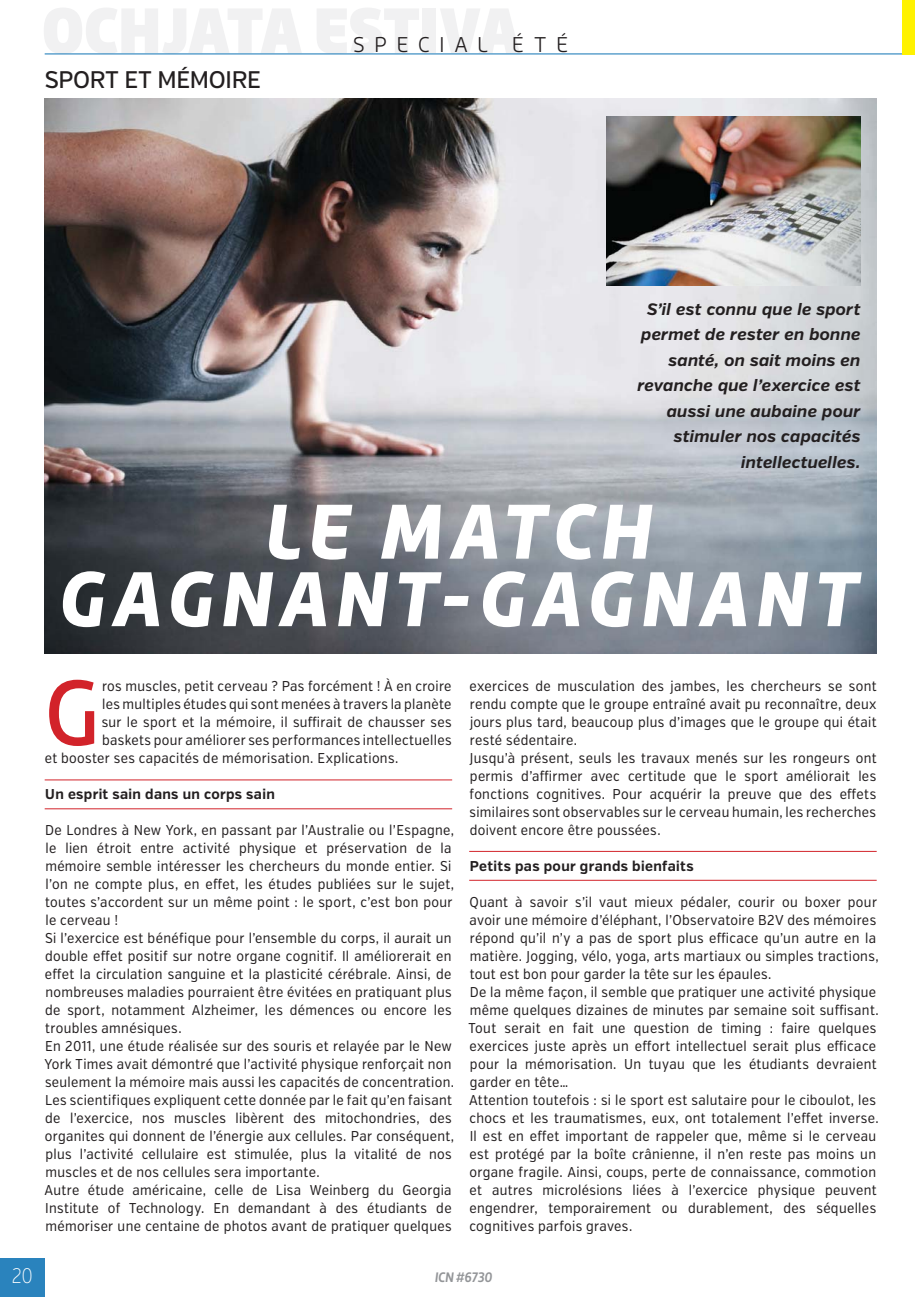
<style>
.page{position:relative;width:915px;height:1297px;background:#fff}
.page>*{position:absolute;margin:0;border:0;box-sizing:border-box;transform-origin:0 0}
.t1{font:500 90.3px "Roihu";color:#d2232a;scale:.95 1}
.t2{font:italic 900 75.9px/67.5px "Roihu";letter-spacing:.075em;color:#fff;text-align:center;scale:.95 1}
.t3{font:500 24px "Verb";letter-spacing:-.01em;color:#231f20;scale:.95 1}
.t4{font:300 21px "Roihu";letter-spacing:.49em;color:#231f20;scale:.95 1}
.t5{font:200 21px "Verb Cond";color:#fff;scale:.9 1}
.t6{font:italic 700 16.5px/25.5px "Verb";letter-spacing:.01em;color:#231f20;text-align:right}
.t7{font:14.25px/18px "Verb Cond";letter-spacing:.025em;color:#231f20;scale:.95 1}
.t8{font:700 14.25px "Verb";letter-spacing:.025em;color:#231f20;scale:.95 1}
.t9{font:italic 700 13.5px "Roihu";letter-spacing:-.01em;color:#939598;scale:.9 1}
</style>
<div class="page">
<hr style="left:45px;top:53px;width:869px;height:1px;background:#2a83bd">
<div style="left:0;top:1258px;width:45px;height:39px;background:#2a83bd"></div>
<div style="left:901px;top:0;width:13px;height:54px;background:#fff200"></div>
<img style="left:45px;top:99px;width:831px;height:555px">
<hr style="left:45px;top:779px;width:407px;height:1px;background:#d2232a">
<hr style="left:45px;top:808px;width:407px;height:1px;background:#d2232a">
<hr style="left:469px;top:851px;width:407px;height:1px;background:#d2232a">
<hr style="left:469px;top:880px;width:407px;height:1px;background:#d2232a">
<img style="left:606px;top:116px;width:254px;height:170px">
<h3 class="t3" style="left:45px;top:66px;width:229px">SPORT ET MÉMOIRE</h3>
<h3 class="t4" style="left:353px;top:33px;width:228px">SPECIAL ÉTÉ</h3>
<p class="t6" style="left:637px;top:298px;width:225px">S’il est connu que le sport permet de rester en bonne santé, on sait moins en revanche que l’exercice est aussi une aubaine pour stimuler nos capacités intellectuelles.</p>
<h2 class="t2" style="left:56px;top:499px;width:843px">LE MATCH<br>GAGNANT-GAGNANT</h2>
<h1 class="t1" style="left:45px;top:673px;width:60px">G</h1>
<p class="t7" style="left:102px;top:679px;width:369px">ros muscles, petit cerveau ? Pas forcément ! À en croire</p>
<p class="t7" style="left:102px;top:697px;width:369px">les multiples études qui sont menées à travers la planète</p>
<p class="t7" style="left:102px;top:715px;width:370px">sur le sport et la mémoire, il suffirait de chausser ses</p>
<p class="t7" style="left:102px;top:733px;width:369px">baskets pour améliorer ses performances intellectuelles</p>
<p class="t7" style="left:45px;top:751px;width:373px">et booster ses capacités de mémorisation. Explications.</p>
<p class="t8" style="left:45px;top:789px;width:243px">Un esprit sain dans un corps sain</p>
<p class="t7" style="left:44px;top:823px;width:433px">De Londres à New York, en passant par l’Australie ou l’Espagne, le lien étroit entre activité physique et préservation de la mémoire semble intéresser les chercheurs du monde entier. Si l’on ne compte plus, en effet, les études publiées sur le sujet, toutes s’accordent sur un même point : le sport, c’est bon pour le cerveau !<br>Si l’exercice est bénéfique pour l’ensemble du corps, il aurait un double effet positif sur notre organe cognitif. Il améliorerait en effet la circulation sanguine et la plasticité cérébrale. Ainsi, de nombreuses maladies pourraient être évitées en pratiquant plus de sport, notamment Alzheimer, les démences ou encore les troubles amnésiques.<br>En 2011, une étude réalisée sur des souris et relayée par le New York Times avait démontré que l’activité physique renforçait non seulement la mémoire mais aussi les capacités de concentration.<br>Les scientifiques expliquent cette donnée par le fait qu’en faisant de l’exercice, nos muscles libèrent des mitochondries, des organites qui donnent de l’énergie aux cellules. Par conséquent, plus l’activité cellulaire est stimulée, plus la vitalité de nos muscles et de nos cellules sera importante.<br>Autre étude américaine, celle de Lisa Weinberg du Georgia Institute of Technology. En demandant à des étudiants de mémoriser une centaine de photos avant de pratiquer quelques</p>
<p class="t7" style="left:469px;top:678px;width:430px">exercices de musculation des jambes, les chercheurs se sont rendu compte que le groupe entraîné avait pu reconnaître, deux jours plus tard, beaucoup plus d’images que le groupe qui était resté sédentaire.<br>Jusqu’à présent, seuls les travaux menés sur les rongeurs ont permis d’affirmer avec certitude que le sport améliorait les fonctions cognitives. Pour acquérir la preuve que des effets similaires sont observables sur le cerveau humain, les recherches doivent encore être poussées.</p>
<p class="t8" style="left:470px;top:861px;width:237px">Petits pas pour grands bienfaits</p>
<p class="t7" style="left:468px;top:894px;width:433px">Quant à savoir s’il vaut mieux pédaler, courir ou boxer pour avoir une mémoire d’éléphant, l’Observatoire B2V des mémoires répond qu’il n’y a pas de sport plus efficace qu’un autre en la matière. Jogging, vélo, yoga, arts martiaux ou simples tractions, tout est bon pour garder la tête sur les épaules.<br>De la même façon, il semble que pratiquer une activité physique même quelques dizaines de minutes par semaine soit suffisant.<br>Tout serait en fait une question de timing : faire quelques exercices juste après un effort intellectuel serait plus efficace pour la mémorisation. Un tuyau que les étudiants devraient garder en tête…<br>Attention toutefois : si le sport est salutaire pour le ciboulot, les chocs et les traumatismes, eux, ont totalement l’effet inverse.<br>Il est en effet important de rappeler que, même si le cerveau est protégé par la boîte crânienne, il n’en reste pas moins un organe fragile. Ainsi, coups, perte de connaissance, commotion et autres microlésions liées à l’exercice physique peuvent engendrer, temporairement ou durablement, des séquelles cognitives parfois graves.</p>
<h3 class="t5" style="left:12px;top:1263px;width:25px">20</h3>
<p class="t9" style="left:434px;top:1269px;width:65px">ICN #6730</p>
</div>
